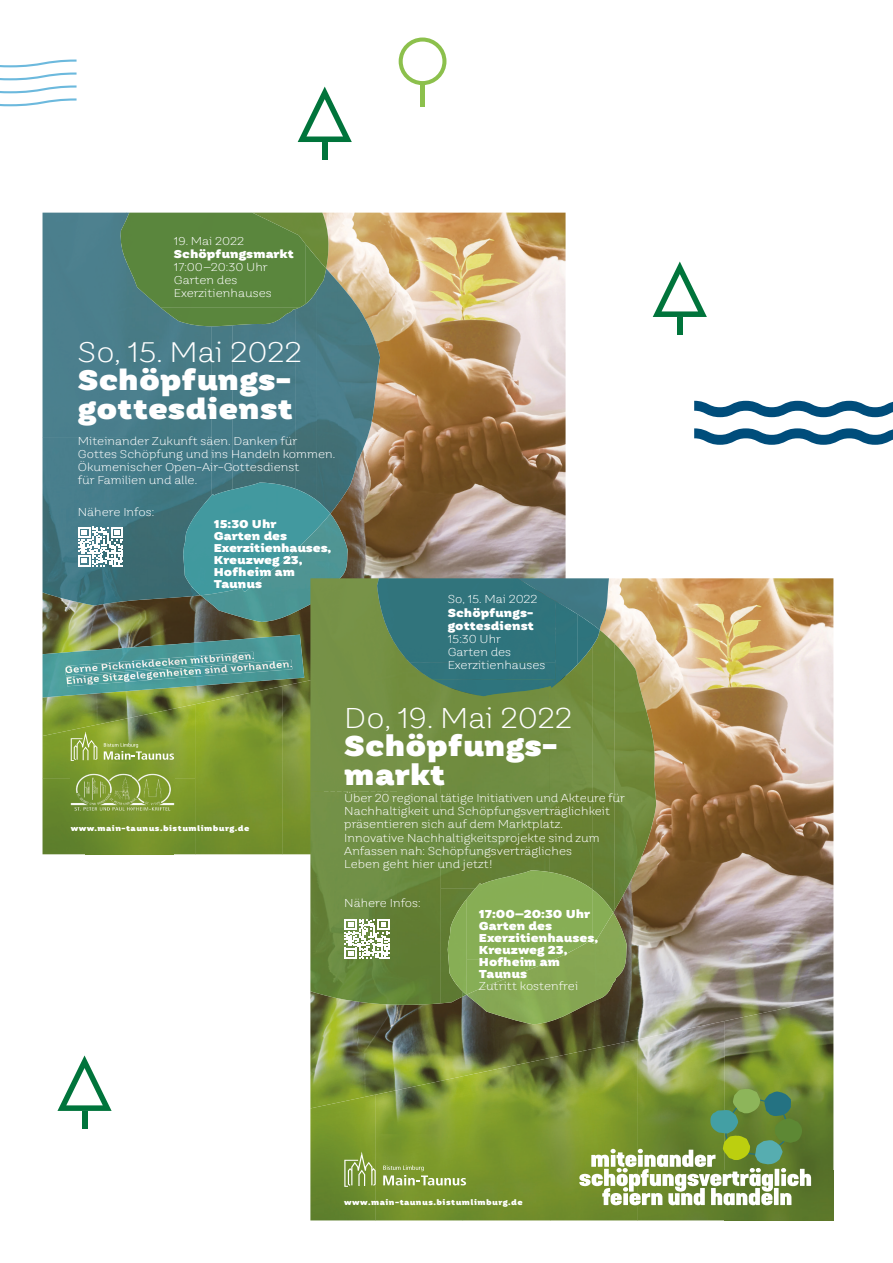
<style>
.page{position:relative;width:893px;height:1263px;background:#fff}
.page>*{position:absolute;margin:0;border:0;box-sizing:border-box;transform-origin:0 0}
.t1{font:900 28.65px/28.7px "TT Hazelnuts";color:#fff;scale:1.14 1}
.t2{font:300 28.65px "TT Hazelnuts";color:#fff;scale:1.14 1}
.t3{font:900 28.2px/28.2px "TT Hazelnuts";color:#fff;scale:1.15 1}
.t4{font:300 28.2px "TT Hazelnuts";color:#fff;scale:1.15 1}
.t5{font:300 11.4px/13px "TT Hazelnuts";color:#fff;scale:1.14 1}
.t6{font:900 11.4px/12px "TT Hazelnuts";color:#fff;scale:1.14 1}
.t7{font:300 11.25px/12.9px "TT Hazelnuts";color:#fff;scale:1.15 1}
.t8{font:900 11.25px/12px "TT Hazelnuts";color:#fff;scale:1.15 1}
.t9{font:900 7.65px "TT Hazelnuts";letter-spacing:.05em;color:#fff;scale:1.14 1}
.t10{font:900 7.5px "TT Hazelnuts";letter-spacing:.05em;color:#fff;scale:1.15 1}
</style>
<div class="page">
<div style="left:677px;top:317px;width:6px;height:17px;background:#00743b"></div>
<svg style="left:653px;top:261px;width:54px;height:56px"></svg>
<svg style="left:694px;top:401px;width:199px;height:16px"></svg>
<svg style="left:694px;top:428px;width:199px;height:17px"></svg>
<div style="left:82px;top:1111px;width:5px;height:17px;background:#00743b"></div>
<svg style="left:57px;top:1055px;width:55px;height:56px"></svg>
<img style="left:43px;top:213px;width:523px;height:509px">
<img style="left:43px;top:213px;width:84px;height:393px">
<img style="left:127px;top:308px;width:21px;height:293px">
<img style="left:317px;top:269px;width:21px;height:245px">
<img style="left:338px;top:282px;width:21px;height:222px">
<img style="left:148px;top:308px;width:21px;height:291px">
<img style="left:296px;top:304px;width:21px;height:178px">
<div style="left:169px;top:326px;width:42px;height:205px;background:#457a85"></div>
<img style="left:233px;top:326px;width:63px;height:156px">
<img style="left:359px;top:309px;width:21px;height:149px">
<img style="left:211px;top:326px;width:22px;height:156px">
<img style="left:169px;top:531px;width:21px;height:67px">
<img style="left:306px;top:213px;width:24px;height:56px">
<img style="left:119px;top:213px;width:187px;height:95px">
<img style="left:305px;top:244px;width:21px;height:60px">
<img style="left:160px;top:307px;width:140px;height:19px">
<img style="left:283px;top:668px;width:27px;height:186px">
<img style="left:195px;top:697px;width:88px;height:157px">
<img style="left:108px;top:704px;width:87px;height:74px">
<img style="left:43px;top:722px;width:65px;height:56px">
<img style="left:43px;top:778px;width:43px;height:76px">
<img style="left:174px;top:778px;width:21px;height:76px">
<img style="left:86px;top:810px;width:88px;height:44px">
<svg style="left:71px;top:731px;width:26px;height:30px"></svg>
<svg style="left:104px;top:743px;width:70px;height:17px"></svg>
<img style="left:71px;top:773px;width:103px;height:37px">
<img style="left:181px;top:482px;width:149px;height:113px">
<img style="left:201px;top:514px;width:148px;height:108px">
<svg style="left:78px;top:527px;width:45px;height:39px"></svg>
<img style="left:43px;top:635px;width:261px;height:62px">
<img style="left:65px;top:652px;width:189px;height:23px">
<img style="left:66px;top:660px;width:226px;height:26px">
<img style="left:310px;top:578px;width:523px;height:516px">
<img style="left:310px;top:578px;width:87px;height:427px">
<img style="left:593px;top:630px;width:22px;height:282px">
<img style="left:397px;top:663px;width:22px;height:342px">
<img style="left:571px;top:664px;width:22px;height:225px">
<img style="left:614px;top:643px;width:22px;height:268px">
<img style="left:419px;top:680px;width:22px;height:325px">
<img style="left:549px;top:685px;width:22px;height:185px">
<img style="left:636px;top:671px;width:22px;height:199px">
<img style="left:440px;top:696px;width:109px;height:192px">
<img style="left:440px;top:888px;width:26px;height:20px">
<img style="left:440px;top:908px;width:22px;height:95px">
<img style="left:555px;top:578px;width:54px;height:52px">
<img style="left:377px;top:578px;width:178px;height:85px">
<img style="left:555px;top:601px;width:23px;height:84px">
<img style="left:577px;top:614px;width:23px;height:50px">
<img style="left:410px;top:662px;width:145px;height:18px">
<img style="left:432px;top:679px;width:123px;height:17px">
<img style="left:724px;top:998px;width:109px;height:222px">
<img style="left:637px;top:1021px;width:88px;height:199px">
<img style="left:550px;top:1039px;width:87px;height:181px">
<img style="left:463px;top:1058px;width:87px;height:162px">
<img style="left:375px;top:1076px;width:88px;height:144px">
<img style="left:310px;top:1094px;width:66px;height:126px">
<svg style="left:344px;top:1151px;width:32px;height:36px"></svg>
<svg style="left:383px;top:1165px;width:83px;height:20px;background:#98ae5b"></svg>
<img style="left:466px;top:912px;width:162px;height:112px">
<img style="left:466px;top:870px;width:126px;height:89px">
<img style="left:446px;top:899px;width:21px;height:96px">
<img style="left:592px;top:889px;width:21px;height:54px">
<img style="left:466px;top:959px;width:64px;height:36px">
<img style="left:529px;top:959px;width:26px;height:10px">
<svg style="left:579px;top:1089px;width:232px;height:116px"></svg>
<svg style="left:344px;top:919px;width:46px;height:40px"></svg>
<div style="left:322px;top:142px;width:5px;height:17px;background:#00743b"></div>
<svg style="left:298px;top:87px;width:54px;height:55px"></svg>
<hr style="left:420px;top:83px;width:4px;height:23px;background:#8cc04c">
<svg style="left:399px;top:38px;width:47px;height:47px"></svg>
<svg style="left:0;top:60px;width:77px;height:46px"></svg>
<p class="t7" style="left:174px;top:234px;width:62px">19. Mai 2022</p>
<p class="t8" style="left:174px;top:248px;width:106px">Schöpfungsmarkt</p>
<p class="t7" style="left:174px;top:260px;width:87px">17:00–20:30 Uhr<br>Garten des<br>Exerzitienhauses</p>
<h2 class="t4" style="left:78px;top:334px;width:196px">So, 15. Mai 2022</h2>
<h2 class="t3" style="left:78px;top:367px;width:189px">Schöpfungs&shy;gottesdienst</h2>
<p class="t7" style="left:78px;top:434px;width:226px">Miteinander Zukunft säen. Danken für Gottes Schöpfung und ins Handeln kommen.<br>Ökumenischer Open-Air-Gottesdienst<br>für Familien und alle.</p>
<p class="t7" style="left:78px;top:506px;width:68px">Nähere Infos:</p>
<p class="t8" style="left:214px;top:519px;width:104px">15:30 Uhr<br>Garten des<br>Exerzitienhauses,<br>Kreuzweg 23,<br>Hofheim am<br>Taunus</p>
<p class="t5" style="left:448px;top:593px;width:80px">So, 15. Mai 2022</p>
<p class="t6" style="left:448px;top:606px;width:77px;line-height:13.2px">Schöpfungs&shy;gottesdienst</p>
<p class="t5" style="left:448px;top:632px;width:87px">15:30 Uhr<br>Garten des<br>Exerzitienhauses</p>
<p class="t10" style="left:71px;top:823px;width:157px">www.main-taunus.bistumlimburg.de</p>
<h1 class="t2" style="left:344px;top:699px;width:201px">Do, 19. Mai 2022</h1>
<h1 class="t1" style="left:344px;top:733px;width:188px">Schöpfungs&shy;markt</h1>
<p class="t5" style="left:344px;top:791px;width:248px">Über 20 regional tätige Initiativen und Akteure für Nachhaltigkeit und Schöpfungsverträglichkeit präsentieren sich auf dem Marktplatz.<br>Innovative Nachhaltigkeitsprojekte sind zum Anfassen nah: Schöpfungsverträgliches<br>Leben geht hier und jetzt!</p>
<p class="t5" style="left:344px;top:896px;width:69px">Nähere Infos:</p>
<p class="t6" style="left:479px;top:908px;width:106px">17:00–20:30 Uhr<br>Garten des<br>Exerzitienhauses,<br>Kreuzweg 23,<br>Hofheim am<br>Taunus</p>
<p class="t5" style="left:479px;top:979px;width:89px">Zutritt kostenfrei</p>
<p class="t9" style="left:344px;top:1197px;width:158px">www.main-taunus.bistumlimburg.de</p>
</div>
